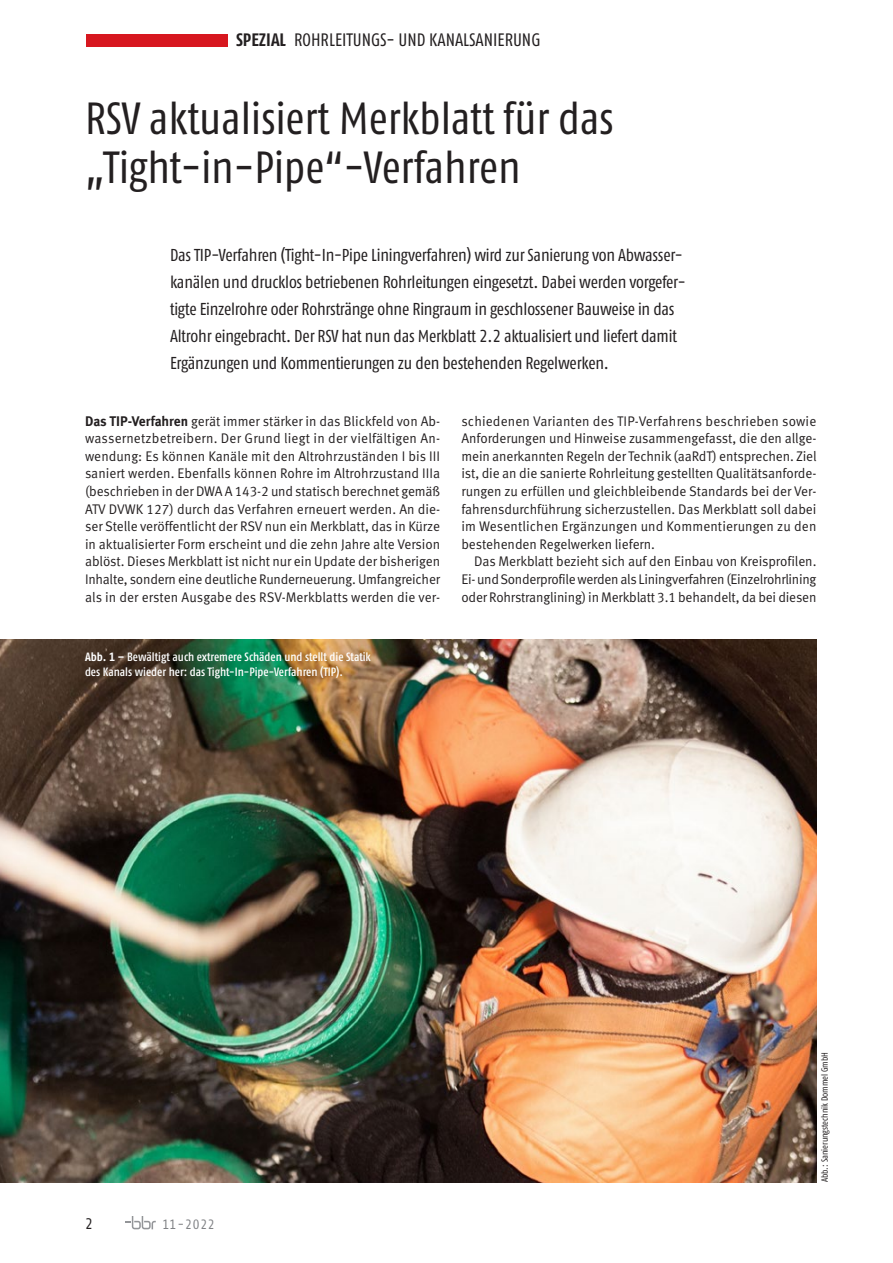
<style>
.page{position:relative;width:893px;height:1263px;background:#fff}
.page>*{position:absolute;margin:0;border:0;box-sizing:border-box;transform-origin:0 0}
.t1{font:condensed 45px/49.5px "Fago OT";color:#231f20}
.t2{font:condensed 18px "Fago OT";color:#231f20}
.t3{font:condensed 17.25px/27px "Fago OT";letter-spacing:-.01em;color:#231f20}
.t4{font:condensed 15.3px "Fago OT";color:#231f20}
.t5{font:13.95px/17.5px "Meta OT Norm";letter-spacing:-.005em;color:#231f20;text-align:justify;scale:.96 1}
.t6{font:condensed 13.5px "Fago OT";letter-spacing:.05em;color:#808285}
.t7{font:500 condensed 12px/15px "Fago OT";color:#fff}
.t8{font:condensed 9px "Fago OT";color:#231f20}
.s1{font-weight:700}
.s2{font-family:"Meta OT";font-weight:700}
</style>
<div class="page">
<div style="left:86px;top:34px;width:141px;height:12px;background:#d7171f"></div>
<svg style="left:125px;top:1216px;width:31px;height:13px"></svg>
<img style="left:0;top:639px;width:816px;height:543px">
<p class="t2" style="left:236px;top:29px;width:306px"><span class="s1">SPEZIAL</span> ROHRLEITUNGS- UND KANALSANIERUNG</p>
<h1 class="t1" style="left:85px;top:93px;width:530px">RSV aktualisiert Merkblatt für das „Tight-in-Pipe“-Verfahren</h1>
<p class="t3" style="left:170px;top:242px;width:517px">Das TIP-Verfahren (Tight-In-Pipe Liningverfahren) wird zur Sanierung von Abwasser&shy;kanälen und drucklos betriebenen Rohrleitungen eingesetzt. Dabei werden vorgefer&shy;tigte Einzelrohre oder Rohrstränge ohne Ringraum in geschlossener Bauweise in das Altrohr eingebracht. Der RSV hat nun das Merkblatt 2.2 aktualisiert und liefert damit Ergänzungen und Kommentierungen zu den bestehenden Regelwerken.</p>
<p class="t5" style="left:85px;top:412px;width:371px"><span class="s2">Das TIP-Verfahren</span> gerät immer stärker in das Blickfeld von Ab&shy;wassernetzbetreibern. Der Grund liegt in der vielfältigen An&shy;wendung: Es können Kanäle mit den Altrohrzuständen I bis III saniert werden. Ebenfalls können Rohre im Altrohrzustand IIIa (beschrieben in der DWA A 143-2 und statisch berechnet gemäß ATV DVWK 127) durch das Verfahren erneuert werden. An die&shy;ser Stelle veröffentlicht der RSV nun ein Merkblatt, das in Kürze in aktualisierter Form erscheint und die zehn Jahre alte Version ablöst. Dieses Merkblatt ist nicht nur ein Update der bisherigen Inhalte, sondern eine deutliche Runderneuerung. Umfangreicher als in der ersten Ausgabe des RSV-Merkblatts werden die ver-</p>
<p class="t5" style="left:461px;top:412px;width:372px">schiedenen Varianten des TIP-Verfahrens beschrieben sowie Anforderungen und Hinweise zusammengefasst, die den allge&shy;mein anerkannten Regeln der Technik (aaRdT) entsprechen. Ziel ist, die an die sanierte Rohrleitung gestellten Qualitätsanforde&shy;rungen zu erfüllen und gleichbleibende Standards bei der Ver&shy;fahrensdurchführung sicherzustellen. Das Merkblatt soll dabei im Wesentlichen Ergänzungen und Kommentierungen zu den bestehenden Regelwerken liefern.</p>
<p class="t5" style="left:461px;top:553px;width:371px;text-indent:13px">Das Merkblatt bezieht sich auf den Einbau von Kreisprofilen.<br>Ei- und Sonderprofile werden als Liningverfahren (Einzelrohrlining oder Rohrstranglining) in Merkblatt 3.1 behandelt, da bei diesen</p>
<p class="t7" style="left:85px;top:649px;width:287px"><span class="s1">Abb. 1 –</span> Bewältigt auch extremere Schäden und stellt die Statik des Kanals wieder her: das Tight-In-Pipe-Verfahren (TIP).</p>
<p class="t4" style="left:85px;top:1215px;width:9px">2</p>
<p class="t6" style="left:162px;top:1216px;width:53px">11-2022</p>
<p class="t8" style="left:819px;top:1182px;width:132px;rotate:-90deg">Abb.: Sanierungstechnik Dommel GmbH</p>
</div>
